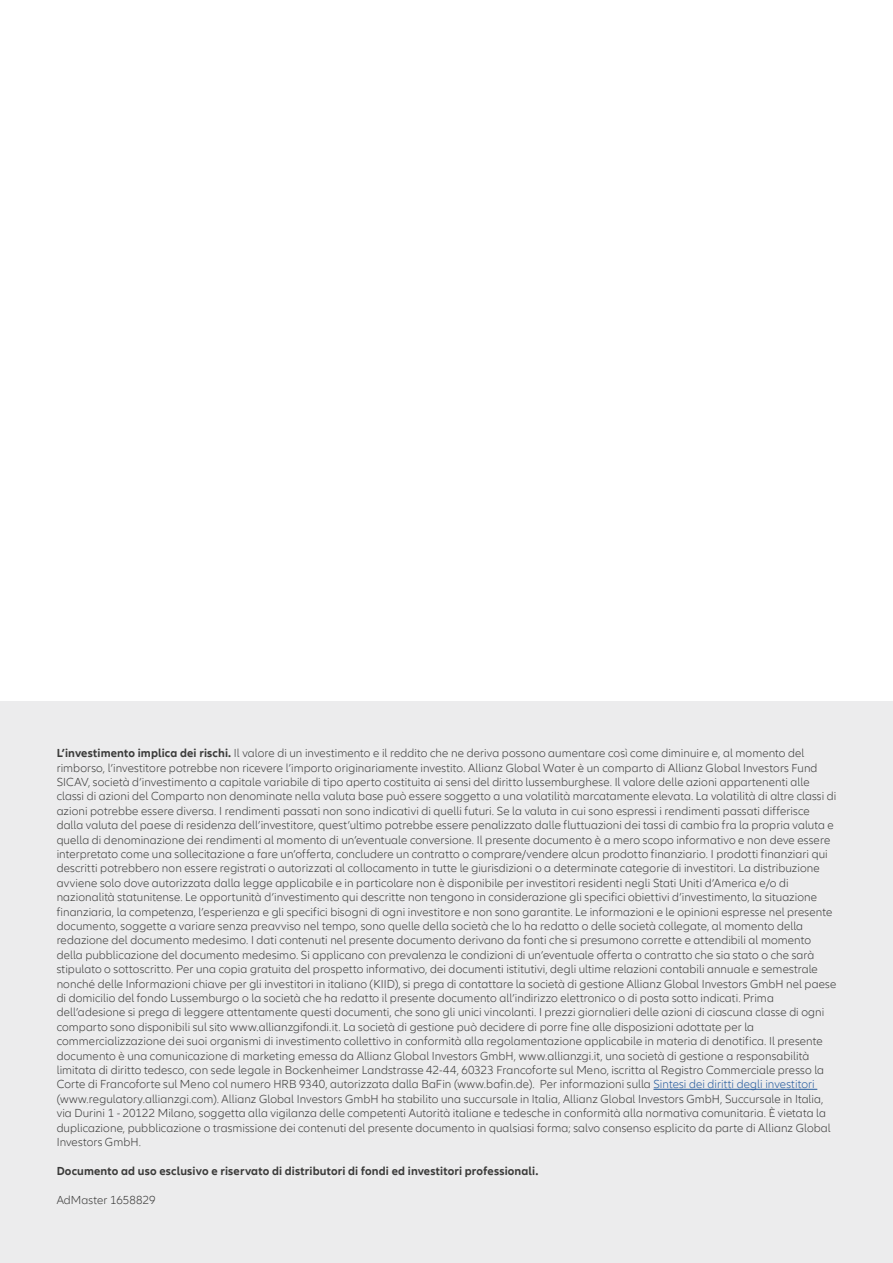
<style>
.page{position:relative;width:893px;height:1263px;background:#fff}
.page>*{position:absolute;margin:0;border:0;box-sizing:border-box;transform-origin:0 0}
.t1{font:300 12px/14.4px "Allianz Neo";letter-spacing:.005em;color:#3b3b3a}
.t2{font:700 12px "Allianz Neo";letter-spacing:.015em;color:#3b3b3a}
.t3{font:12px "Allianz Neo";color:#3b3b3a}
.s1{font-weight:700}
.s2{color:#245a9c}
</style>
<div class="page">
<div style="left:0;top:702px;width:893px;height:561px;background:#ececed"></div>
<hr style="left:653px;top:1089px;width:164px;height:1px;background:#245a9c">
<p class="t1" style="left:57px;top:746px;width:781px"><span class="s1">L’investimento implica dei rischi.</span> Il valore di un investimento e il reddito che ne deriva possono aumentare così come diminuire e, al momento del rimborso, l’investitore potrebbe non ricevere l’importo originariamente investito. Allianz Global Water è un comparto di Allianz Global Investors Fund SICAV, società d’investimento a capitale variabile di tipo aperto costituita ai sensi del diritto lussemburghese. Il valore delle azioni appartenenti alle classi di azioni del Comparto non denominate nella valuta base può essere soggetto a una volatilità marcatamente elevata. La volatilità di altre classi di azioni potrebbe essere diversa. I rendimenti passati non sono indicativi di quelli futuri. Se la valuta in cui sono espressi i rendimenti passati differisce dalla valuta del paese di residenza dell’investitore, quest’ultimo potrebbe essere penalizzato dalle fluttuazioni dei tassi di cambio fra la propria valuta e quella di denominazione dei rendimenti al momento di un’eventuale conversione. Il presente documento è a mero scopo informativo e non deve essere interpretato come una sollecitazione a fare un’offerta, concludere un contratto o comprare/vendere alcun prodotto finanziario. I prodotti finanziari qui descritti potrebbero non essere registrati o autorizzati al collocamento in tutte le giurisdizioni o a determinate categorie di investitori. La distribuzione avviene solo dove autorizzata dalla legge applicabile e in particolare non è disponibile per investitori residenti negli Stati Uniti d’America e/o di nazionalità statunitense. Le opportunità d’investimento qui descritte non tengono in considerazione gli specifici obiettivi d’investimento, la situazione finanziaria, la competenza, l’esperienza e gli specifici bisogni di ogni investitore e non sono garantite. Le informazioni e le opinioni espresse nel presente documento, soggette a variare senza preavviso nel tempo, sono quelle della società che lo ha redatto o delle società collegate, al momento della redazione del documento medesimo. I dati contenuti nel presente documento derivano da fonti che si presumono corrette e attendibili al momento della pubblicazione del documento medesimo. Si applicano con prevalenza le condizioni di un’eventuale offerta o contratto che sia stato o che sarà stipulato o sottoscritto. Per una copia gratuita del prospetto informativo, dei documenti istitutivi, degli ultime relazioni contabili annuale e semestrale nonché delle Informazioni chiave per gli investitori in italiano (KIID), si prega di contattare la società di gestione Allianz Global Investors GmbH nel paese di domicilio del fondo Lussemburgo o la società che ha redatto il presente documento all’indirizzo elettronico o di posta sotto indicati. Prima dell’adesione si prega di leggere attentamente questi documenti, che sono gli unici vincolanti. I prezzi giornalieri delle azioni di ciascuna classe di ogni comparto sono disponibili sul sito www.allianzgifondi.it. La società di gestione può decidere di porre fine alle disposizioni adottate per la commercializzazione dei suoi organismi di investimento collettivo in conformità alla regolamentazione applicabile in materia di denotifica. Il presente documento è una comunicazione di marketing emessa da Allianz Global Investors GmbH, www.allianzgi.it, una società di gestione a responsabilità limitata di diritto tedesco, con sede legale in Bockenheimer Landstrasse 42-44, 60323 Francoforte sul Meno, iscritta al Registro Commerciale presso la Corte di Francoforte sul Meno col numero HRB 9340, autorizzata dalla BaFin (www.bafin.de). Per informazioni sulla <span class="s2">Sintesi dei diritti degli investitori </span>(www.regulatory.allianzgi.com). Allianz Global Investors GmbH ha stabilito una succursale in Italia, Allianz Global Investors GmbH, Succursale in Italia, via Durini 1 - 20122 Milano, soggetta alla vigilanza delle competenti Autorità italiane e tedesche in conformità alla normativa comunitaria. È vietata la duplicazione, pubblicazione o trasmissione dei contenuti del presente documento in qualsiasi forma; salvo consenso esplicito da parte di Allianz Global Investors GmbH.</p>
<p class="t2" style="left:57px;top:1164px;width:483px">Documento ad uso esclusivo e riservato di distributori di fondi ed investitori professionali.</p>
<p class="t1" style="left:57px;top:1193px;width:100px">AdMaster 1658829</p>
<p class="t3" style="left:58px;top:1201px;width:8px">6</p>
</div>
